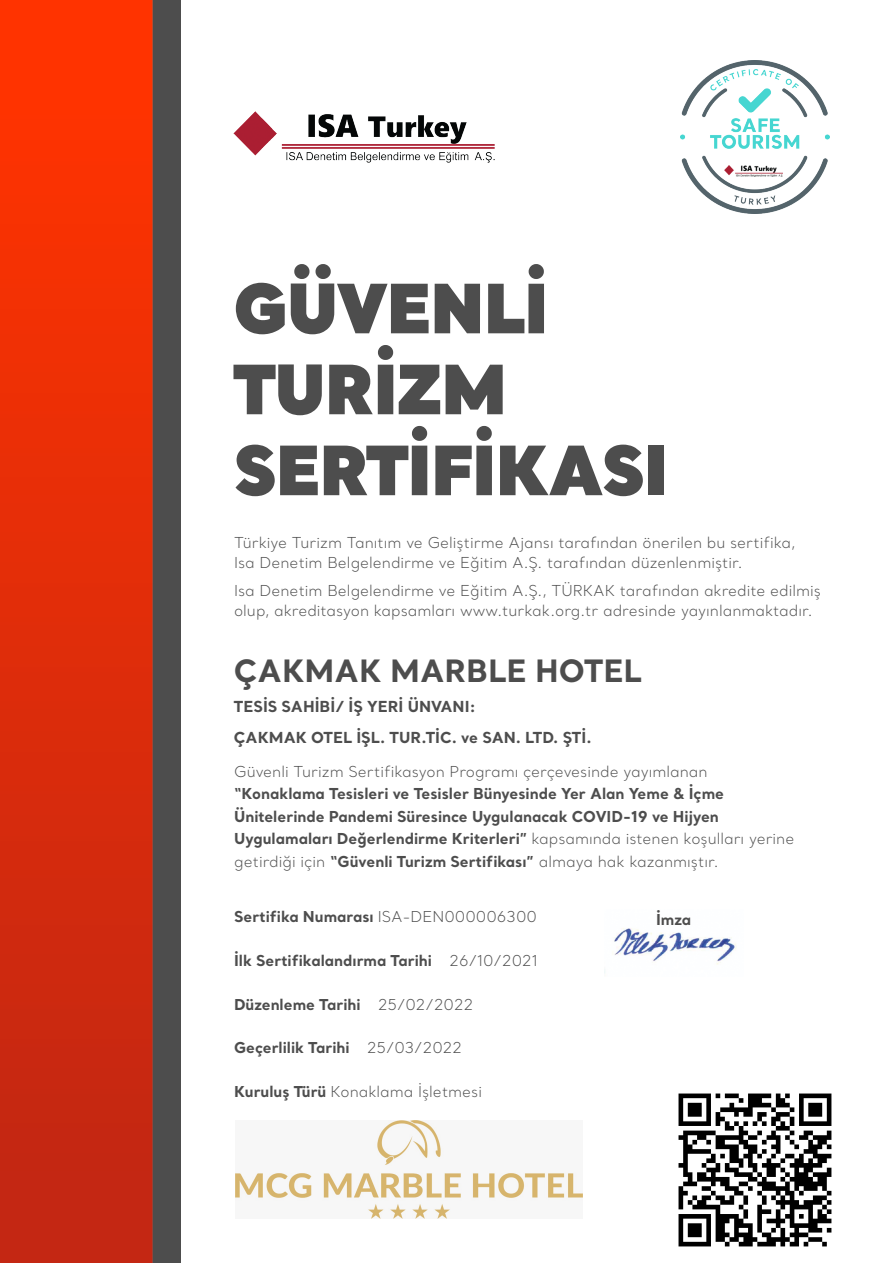
<style>
.page{position:relative;width:893px;height:1263px;background:#fff}
.page>*{position:absolute;margin:0;border:0;box-sizing:border-box;transform-origin:0 0}
.t1{font:900 67.5px/81px "Santral";letter-spacing:-.02em;color:#4d4d4d}
.t2{font:700 30.6px "Santral";color:#4d4d4d}
.t3{font:700 15.15px/30.9px "Santral";color:#4d4d4d}
.t4{font:700 15px/22.5px "Santral";color:#4d4d4d}
.t5{font:300 15px/19.5px "Santral";color:#4d4d4d}
.s1{font-weight:300}
.s2{font-weight:700}
</style>
<div class="page">
<img style="left:678px;top:1093px;width:154px;height:154px">
<img style="left:236px;top:1121px;width:347px;height:97px">
<img style="left:680px;top:60px;width:149px;height:153px">
<img style="left:604px;top:928px;width:133px;height:45px">
<img style="left:0;top:0;width:180px;height:1263px">
<img style="left:233px;top:111px;width:261px;height:51px">
<img style="left:724px;top:166px;width:58px;height:11px">
<h1 class="t1" style="left:233px;top:265px;width:436px">GÜVENLİ<br>TURİZM<br>SERTİFİKASI</h1>
<p class="t5" style="left:234px;top:533px;width:563px">Türkiye Turizm Tanıtım ve Geliştirme Ajansı tarafından önerilen bu sertifika,<br>Isa Denetim Belgelendirme ve Eğitim A.Ş. tarafından düzenlenmiştir.</p>
<p class="t5" style="left:234px;top:581px;width:588px">Isa Denetim Belgelendirme ve Eğitim A.Ş., TÜRKAK tarafından akredite edilmiş olup, akreditasyon kapsamları www.turkak.org.tr adresinde yayınlanmaktadır.</p>
<h2 class="t2" style="left:234px;top:649px;width:409px">ÇAKMAK MARBLE HOTEL</h2>
<p class="t3" style="left:234px;top:691px;width:359px">TESİS SAHİBİ/ İŞ YERİ ÜNVANI:<br>ÇAKMAK OTEL İŞL. TUR.TİC. ve SAN. LTD. ŞTİ.</p>
<p class="t5" style="left:234px;top:761px;width:475px">Güvenli Turizm Sertifikasyon Programı çerçevesinde yayımlanan</p>
<p class="t4" style="left:234px;top:782px;width:562px">“Konaklama Tesisleri ve Tesisler Bünyesinde Yer Alan Yeme &amp; İçme Ünitelerinde Pandemi Süresince Uygulanacak COVID-19 ve Hijyen Uygulamaları Değerlendirme Kriterleri” <span class="s1">kapsamında istenen koşulları yerine getirdiği için</span> “Güvenli Turizm Sertifikası” <span class="s1">almaya hak kazanmıştır.</span></p>
<p class="t4" style="left:234px;top:905px;width:304px">Sertifika Numarası <span class="s1">ISA-DEN000006300</span></p>
<p class="t4" style="left:234px;top:948px;width:305px">İlk Sertifikalandırma Tarihi <span class="s1">26/10/2021</span></p>
<p class="t4" style="left:234px;top:992px;width:241px">Düzenleme Tarihi <span class="s1">25/02/2022</span></p>
<p class="t4" style="left:234px;top:1036px;width:229px">Geçerlilik Tarihi <span class="s1">25/03/2022</span></p>
<p class="t5" style="left:234px;top:1082px;width:249px"><span class="s2">Kuruluş Türü</span> Konaklama İşletmesi</p>
<p class="t4" style="left:656px;top:907px;width:37px">İmza</p>
</div>
